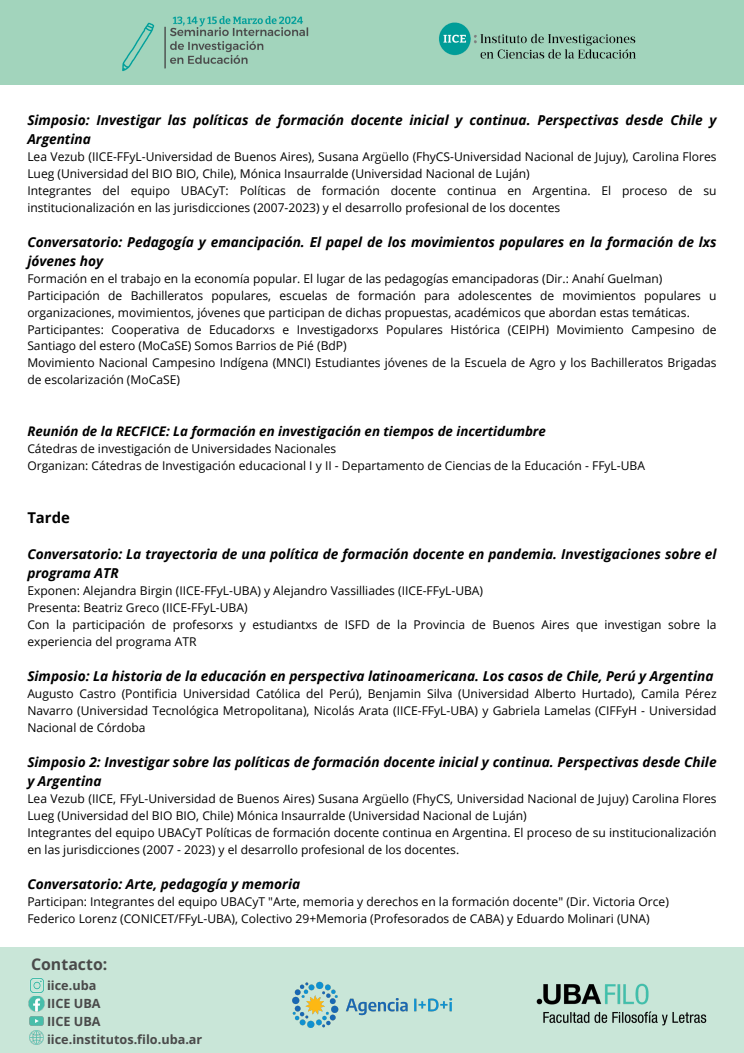
<style>
.page{position:relative;width:744px;height:1053px;background:#fff}
.page>*{position:absolute;margin:0;border:0;box-sizing:border-box;transform-origin:0 0}
.t1{font:700 15.92px "Open Sans";color:#4a4a4a}
.t2{font:700 14.88px "Open Sans";color:#000}
.t3{font:italic 700 13.68px/18.9px "Open Sans";color:#000}
.t4{font:italic 700 13.28px "Open Sans";color:#000}
.t5{font:700 12.68px "Open Sans";color:#4a4a4a}
.t6{font:12.08px/16.8px "Open Sans";color:#000}
</style>
<div class="page">
<div style="left:0;top:0;width:744px;height:84px;background:#a2d4bc"></div>
<img style="left:99px;top:16px;width:232px;height:69px">
<img style="left:439px;top:22px;width:197px;height:37px">
<div style="left:0;top:947px;width:744px;height:105px;background:#c9e6d8"></div>
<img style="left:30px;top:978px;width:14px;height:14px">
<img style="left:29px;top:996px;width:15px;height:15px">
<img style="left:30px;top:1030px;width:13px;height:14px">
<svg style="left:30px;top:1016px;width:13px;height:9px"></svg>
<img style="left:292px;top:981px;width:161px;height:47px">
<img style="left:536px;top:983px;width:171px;height:43px">
<p class="t3" style="left:27px;top:110px;width:691px">Simposio: Investigar las políticas de formación docente inicial y continua. Perspectivas desde Chile y<br>Argentina</p>
<p class="t6" style="left:27px;top:148px;width:691px">Lea Vezub (IICE-FFyL-Universidad de Buenos Aires), Susana Argüello (FhyCS-Universidad Nacional de Jujuy), Carolina Flores<br>Lueg (Universidad del BIO BIO, Chile), Mónica Insaurralde (Universidad Nacional de Luján)</p>
<p class="t6" style="left:27px;top:182px;width:691px">Integrantes del equipo UBACyT: Políticas de formación docente continua en Argentina. El proceso de su institucionalización en las jurisdicciones (2007-2023) y el desarrollo profesional de los docentes</p>
<p class="t3" style="left:27px;top:232px;width:691px">Conversatorio: Pedagogía y emancipación. El papel de los movimientos populares en la formación de lxs jóvenes hoy</p>
<p class="t6" style="left:27px;top:270px;width:637px">Formación en el trabajo en la economía popular. El lugar de las pedagogías emancipadoras (Dir.: Anahí Guelman)</p>
<p class="t6" style="left:27px;top:287px;width:691px">Participación de Bachilleratos populares, escuelas de formación para adolescentes de movimientos populares u organizaciones, movimientos, jóvenes que participan de dichas propuestas, académicos que abordan estas temáticas.</p>
<p class="t6" style="left:27px;top:320px;width:691px">Participantes: Cooperativa de Educadorxs e Investigadorxs Populares Histórica (CEIPH) Movimiento Campesino de<br>Santiago del estero (MoCaSE) Somos Barrios de Pié (BdP)</p>
<p class="t6" style="left:27px;top:354px;width:691px">Movimiento Nacional Campesino Indígena (MNCI) Estudiantes jóvenes de la Escuela de Agro y los Bachilleratos Brigadas de escolarización (MoCaSE)</p>
<p class="t4" style="left:27px;top:421px;width:520px">Reunión de la RECFICE: La formación en investigación en tiempos de incertidumbre</p>
<p class="t6" style="left:27px;top:439px;width:310px">Cátedras de investigación de Universidades Nacionales</p>
<p class="t6" style="left:27px;top:456px;width:619px">Organizan: Cátedras de Investigación educacional I y II - Departamento de Ciencias de la Educación - FFyL-UBA</p>
<p class="t2" style="left:27px;top:507px;width:44px">Tarde</p>
<p class="t3" style="left:27px;top:544px;width:691px">Conversatorio: La trayectoria de una política de formación docente en pandemia. Investigaciones sobre el programa ATR</p>
<p class="t6" style="left:27px;top:582px;width:457px">Exponen: Alejandra Birgin (IICE-FFyL-UBA) y Alejandro Vassilliades (IICE-FFyL-UBA)</p>
<p class="t6" style="left:27px;top:599px;width:222px">Presenta: Beatriz Greco (IICE-FFyL-UBA)</p>
<p class="t6" style="left:27px;top:616px;width:691px">Con la participación de profesorxs y estudiantxs de ISFD de la Provincia de Buenos Aires que investigan sobre la experiencia del programa ATR</p>
<p class="t3" style="left:27px;top:666px;width:688px">Simposio: La historia de la educación en perspectiva latinoamericana. Los casos de Chile, Perú y Argentina</p>
<p class="t6" style="left:27px;top:685px;width:691px;text-align:justify">Augusto Castro (Pontificia Universidad Católica del Perú), Benjamin Silva (Universidad Alberto Hurtado), Camila Pérez Navarro (Universidad Tecnológica Metropolitana), Nicolás Arata (IICE-FFyL-UBA) y Gabriela Lamelas (CIFFyH - Universidad Nacional de Córdoba</p>
<p class="t3" style="left:27px;top:752px;width:691px">Simposio 2: Investigar sobre las políticas de formación docente inicial y continua. Perspectivas desde Chile y Argentina</p>
<p class="t6" style="left:27px;top:790px;width:691px">Lea Vezub (IICE, FFyL-Universidad de Buenos Aires) Susana Argüello (FhyCS, Universidad Nacional de Jujuy) Carolina Flores<br>Lueg (Universidad del BIO BIO, Chile) Mónica Insaurralde (Universidad Nacional de Luján)</p>
<p class="t6" style="left:27px;top:823px;width:691px">Integrantes del equipo UBACyT Políticas de formación docente continua en Argentina. El proceso de su institucionalización en las jurisdicciones (2007 - 2023) y el desarrollo profesional de los docentes.</p>
<p class="t3" style="left:27px;top:874px;width:274px">Conversatorio: Arte, pedagogía y memoria</p>
<p class="t6" style="left:27px;top:893px;width:643px">Participan: Integrantes del equipo UBACyT "Arte, memoria y derechos en la formación docente" (Dir. Victoria Orce)</p>
<p class="t6" style="left:27px;top:910px;width:624px">Federico Lorenz (CONICET/FFyL-UBA), Colectivo 29+Memoria (Profesorados de CABA) y Eduardo Molinari (UNA)</p>
<p class="t1" style="left:31px;top:952px;width:78px">Contacto:</p>
<p class="t5" style="left:47px;top:976px;width:51px">iice.uba</p>
<p class="t5" style="left:47px;top:994px;width:55px">IICE UBA</p>
<p class="t5" style="left:47px;top:1012px;width:55px">IICE UBA</p>
<p class="t5" style="left:47px;top:1029px;width:157px">iice.institutos.filo.uba.ar</p>
</div>
